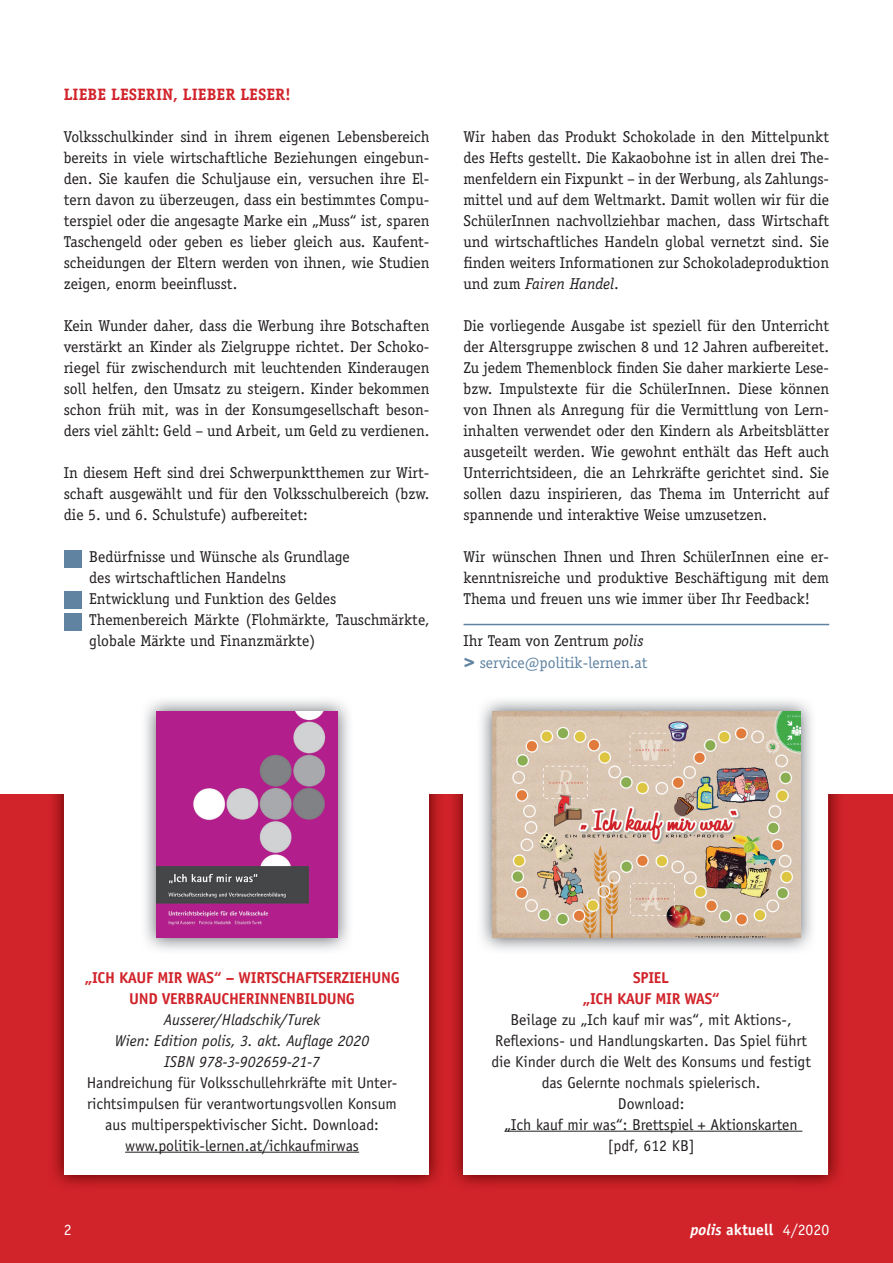
<style>
.page{position:relative;width:893px;height:1263px;background:#fff}
.page>*{position:absolute;margin:0;border:0;box-sizing:border-box;transform-origin:0 0}
.t1{font:700 16.5px "Officina Serif Std";color:#d1232a}
.t2{font:15.75px/21px "Officina Serif Std";color:#231f20;text-align:justify}
.t3{font:15.75px/21px "Officina Sans Std";color:#231f20;text-align:center}
.t4{font:700 15.75px/21px "Officina Sans Std";letter-spacing:-.02em;color:#d1232a;text-align:center}
.t5{font:italic 15.75px/21px "Officina Sans Std";color:#231f20;text-align:center}
.t6{font:15.75px/21.1px "Officina Serif Std";color:#6083a2}
.t7{font:700 15.75px "Officina Sans Std";color:#fff}
.t8{font:15.75px "Officina Sans Std";color:#fff}
.s1{font-style:italic}
.s2{color:#231f20}
.s3{font-style:italic;color:#231f20}
.s4{font-weight:700;font-size:25.2px}
.s5{font-weight:400}
</style>
<div class="page">
<div style="left:0;top:743px;width:893px;height:520px;background:#d1232a"></div>
<hr style="left:463px;top:624px;width:366px;height:1px;background:#6083a2">
<img style="left:448px;top:793px;width:49px;height:393px">
<img style="left:795px;top:793px;width:49px;height:393px">
<img style="left:497px;top:1174px;width:298px;height:12px">
<div style="left:463px;top:720px;width:365px;height:454px;background:#fff"></div>
<img style="left:48px;top:793px;width:49px;height:393px">
<img style="left:396px;top:793px;width:49px;height:393px">
<img style="left:97px;top:1174px;width:299px;height:12px">
<div style="left:64px;top:720px;width:365px;height:454px;background:#fff"></div>
<hr style="left:505px;top:1131px;width:297px;height:1px;background:#231f20">
<div style="left:0;top:688px;width:893px;height:105px;background:#fff"></div>
<div style="left:65px;top:551px;width:17px;height:17px;background:#6083a2"></div>
<div style="left:65px;top:592px;width:17px;height:17px;background:#6083a2"></div>
<div style="left:65px;top:614px;width:17px;height:17px;background:#6083a2"></div>
<img style="left:145px;top:700px;width:204px;height:250px">
<img style="left:156px;top:712px;width:181px;height:226px">
<img style="left:481px;top:700px;width:331px;height:250px">
<img style="left:492px;top:712px;width:308px;height:226px">
<hr style="left:125px;top:1152px;width:234px;height:1px;background:#231f20">
<p class="t1" style="left:64px;top:85px;width:229px">LIEBE LESERIN, LIEBER LESER!</p>
<p class="t2" style="left:64px;top:127px;width:367px">Volksschulkinder sind in ihrem eigenen Lebensbereich bereits in viele wirtschaftliche Beziehungen eingebun&shy;den. Sie kaufen die Schuljause ein, versuchen ihre El&shy;tern davon zu überzeugen, dass ein bestimmtes Compu&shy;terspiel oder die angesagte Marke ein „Muss“ ist, sparen Taschengeld oder geben es lieber gleich aus. Kaufent&shy;scheidungen der Eltern werden von ihnen, wie Studien zeigen, enorm beeinflusst.</p>
<p class="t2" style="left:64px;top:316px;width:367px">Kein Wunder daher, dass die Werbung ihre Botschaften verstärkt an Kinder als Zielgruppe richtet. Der Schoko&shy;riegel für zwischendurch mit leuchtenden Kinderaugen soll helfen, den Umsatz zu steigern. Kinder bekommen schon früh mit, was in der Konsumgesellschaft beson&shy;ders viel zählt: Geld – und Arbeit, um Geld zu verdienen.</p>
<p class="t2" style="left:64px;top:463px;width:367px">In diesem Heft sind drei Schwerpunktthemen zur Wirt&shy;schaft ausgewählt und für den Volksschulbereich (bzw. die 5. und 6. Schulstufe) aufbereitet:</p>
<p class="t2" style="left:89px;top:547px;width:342px;text-align:left">Bedürfnisse und Wünsche als Grundlage<br>des wirtschaftlichen Handelns<br>Entwicklung und Funktion des Geldes Themenbereich Märkte (Flohmärkte, Tauschmärkte, globale Märkte und Finanzmärkte)</p>
<p class="t2" style="left:463px;top:127px;width:367px">Wir haben das Produkt Schokolade in den Mittelpunkt des Hefts gestellt. Die Kakaobohne ist in allen drei The&shy;menfeldern ein Fixpunkt – in der Werbung, als Zahlungs&shy;mittel und auf dem Weltmarkt. Damit wollen wir für die SchülerInnen nachvollziehbar machen, dass Wirtschaft und wirtschaftliches Handeln global vernetzt sind. Sie finden weiters Informationen zur Schokoladeproduktion und zum <span class="s1">Fairen Handel</span>.</p>
<p class="t2" style="left:463px;top:316px;width:367px">Die vorliegende Ausgabe ist speziell für den Unterricht der Altersgruppe zwischen 8 und 12 Jahren aufbereitet.<br>Zu jedem Themenblock finden Sie daher markierte Lese&shy;bzw. Impulstexte für die SchülerInnen. Diese können von Ihnen als Anregung für die Vermittlung von Lern&shy;inhalten verwendet oder den Kindern als Arbeitsblätter ausgeteilt werden. Wie gewohnt enthält das Heft auch Unterrichtsideen, die an Lehrkräfte gerichtet sind. Sie sollen dazu inspirieren, das Thema im Unterricht auf spannende und interaktive Weise umzusetzen.</p>
<p class="t2" style="left:463px;top:547px;width:367px">Wir wünschen Ihnen und Ihren SchülerInnen eine er&shy;kenntnisreiche und produktive Beschäftigung mit dem Thema und freuen uns wie immer über Ihr Feedback!</p>
<p class="t6" style="left:463px;top:631px;width:186px"><span class="s2">Ihr Team von Zentrum</span> <span class="s3">polis </span><span class="s4">&gt;</span> service@politik-lernen.at</p>
<p class="t4" style="left:84px;top:966px;width:317px">„ICH KAUF MIR WAS“ – WIRTSCHAFTSERZIEHUNG<br>UND VERBRAUCHERINNENBILDUNG</p>
<p class="t5" style="left:115px;top:1009px;width:256px">Ausserer/Hladschik/Turek<br>Wien: Edition polis, 3. akt. Auflage 2020<br>ISBN 978-3-902659-21-7</p>
<p class="t3" style="left:87px;top:1072px;width:312px">Handreichung für Volksschullehrkräfte mit Unter&shy;richtsimpulsen für verantwortungsvollen Konsum aus multiperspektivischer Sicht. Download: www.politik-lernen.at/ichkaufmirwas</p>
<p class="t4" style="left:582px;top:966px;width:139px">SPIEL<br>„ICH KAUF MIR WAS“</p>
<p class="t3" style="left:491px;top:1009px;width:321px">Beilage zu „Ich kauf mir was“, mit Aktions-, Reflexions- und Handlungskarten. Das Spiel führt die Kinder durch die Welt des Konsums und festigt das Gelernte nochmals spielerisch.<br>Download:<br>„Ich kauf mir was“: Brettspiel + Aktionskarten [pdf, 612 KB]</p>
<p class="t8" style="left:64px;top:1220px;width:9px">2</p>
<p class="t7" style="left:690px;top:1219px;width:140px"><span class="s1">polis</span> AKTUELL <span class="s5">4/2020</span></p>
</div>
